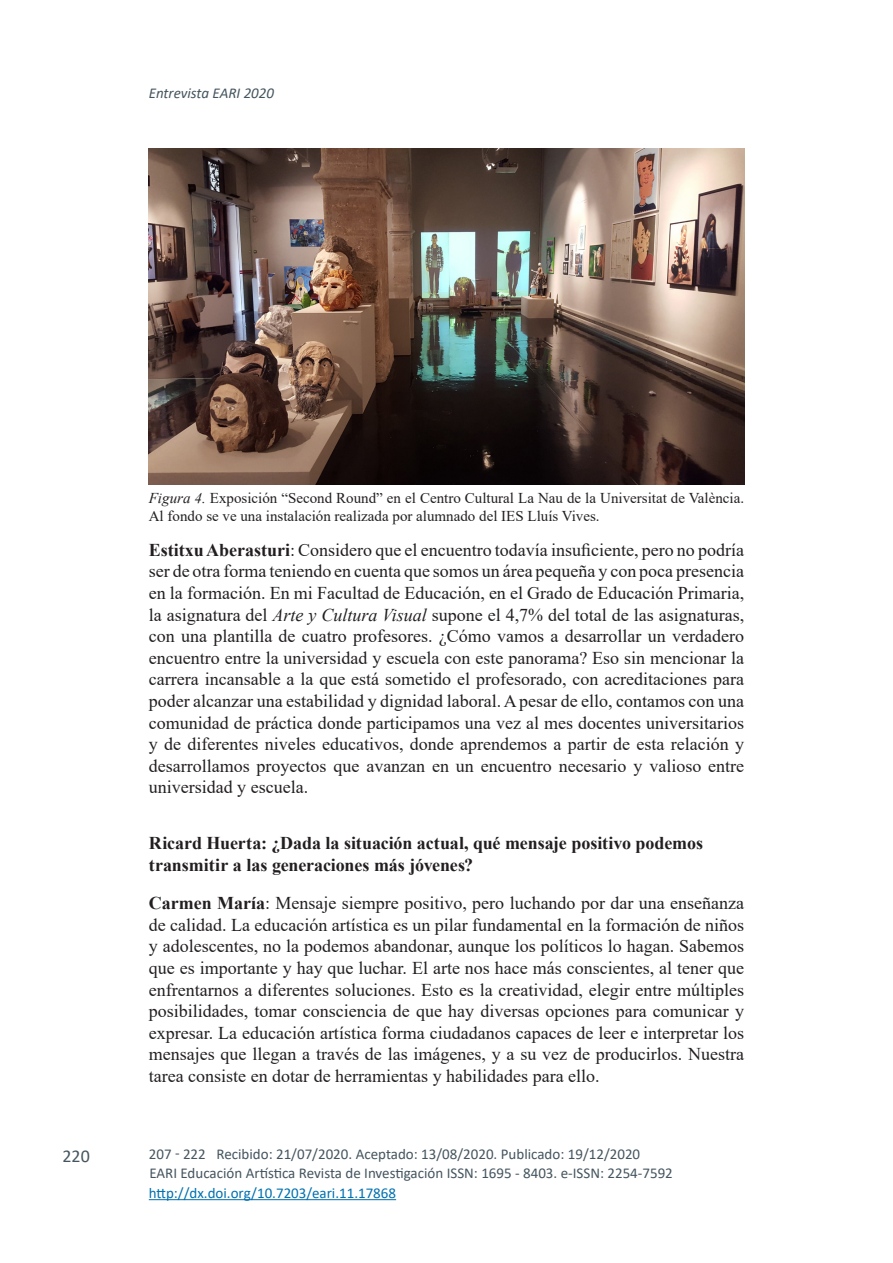
<style>
.page{position:relative;width:893px;height:1263px;background:#fff}
.page>*{position:absolute;margin:0;border:0;box-sizing:border-box;transform-origin:0 0}
.texto_normal{font:18px/21.6px "Times New Roman";color:#231f20;text-align:justify}
.Subtitulos{font:700 18px/21.6px "Times New Roman";letter-spacing:-.005em;color:#231f20}
.t1{font:18px "Calibri";color:#45555f}
.Publicacion{font:15px "Calibri";color:#45555f}
.Pies_foto{font:15px/18px "Times New Roman";color:#231f20}
.DOI_izquierda{font:15px "Calibri";color:#0070af}
.t2{font:italic 15px "Calibri";color:#45555f}
.s1{font-style:italic}
.s2{font-weight:700}
</style>
<div class="page">
<img style="left:149px;top:149px;width:595px;height:336px">
<hr style="left:149px;top:1199px;width:247px;height:1px;background:#0070af">
<p class="t2" style="left:149px;top:82px;width:127px">Entrevista EARI 2020</p>
<p class="t1" style="left:62px;top:1143px;width:29px">220</p>
<p class="Pies_foto" style="left:149px;top:488px;width:597px"><span class="s1">Figura 4.</span> Exposición “Second Round” en el Centro Cultural La Nau de la Universitat de València.<br>Al fondo se ve una instalación realizada por alumnado del IES Lluís Vives.</p>
<p class="texto_normal" style="left:149px;top:538px;width:597px"><span class="s2">Estitxu Aberasturi</span>: Considero que el encuentro todavía insuficiente, pero no podría ser de otra forma teniendo en cuenta que somos un área pequeña y con poca presencia en la formación. En mi Facultad de Educación, en el Grado de Educación Primaria, la asignatura del <span class="s1">Arte y Cultura Visual</span> supone el 4,7% del total de las asignaturas, con una plantilla de cuatro profesores. ¿Cómo vamos a desarrollar un verdadero encuentro entre la universidad y escuela con este panorama? Eso sin mencionar la carrera incansable a la que está sometido el profesorado, con acreditaciones para poder alcanzar una estabilidad y dignidad laboral. A pesar de ello, contamos con una comunidad de práctica donde participamos una vez al mes docentes universitarios y de diferentes niveles educativos, donde aprendemos a partir de esta relación y desarrollamos proyectos que avanzan en un encuentro necesario y valioso entre universidad y escuela.</p>
<p class="Subtitulos" style="left:149px;top:831px;width:556px">Ricard Huerta: ¿Dada la situación actual, qué mensaje positivo podemos transmitir a las generaciones más jóvenes?</p>
<p class="texto_normal" style="left:149px;top:892px;width:597px"><span class="s2">Carmen María</span>: Mensaje siempre positivo, pero luchando por dar una enseñanza de calidad. La educación artística es un pilar fundamental en la formación de niños y adolescentes, no la podemos abandonar, aunque los políticos lo hagan. Sabemos que es importante y hay que luchar. El arte nos hace más conscientes, al tener que enfrentarnos a diferentes soluciones. Esto es la creatividad, elegir entre múltiples posibilidades, tomar consciencia de que hay diversas opciones para comunicar y expresar. La educación artística forma ciudadanos capaces de leer e interpretar los mensajes que llegan a través de las imágenes, y a su vez de producirlos. Nuestra tarea consiste en dotar de herramientas y habilidades para ello.</p>
<p class="Publicacion" style="left:216px;top:1144px;width:425px">Recibido: 21/07/2020. Aceptado: 13/08/2020. Publicado: 19/12/2020</p>
<p class="Publicacion" style="left:149px;top:1144px;width:59px">207 - 222</p>
<p class="DOI_izquierda" style="left:149px;top:1182px;width:249px">http://dx.doi.org/10.7203/eari.11.17868</p>
<p class="Publicacion" style="left:149px;top:1162px;width:525px">EARI Educación Artística Revista de Investigación ISSN: 1695 - 8403. e-ISSN: 2254-7592</p>
</div>
